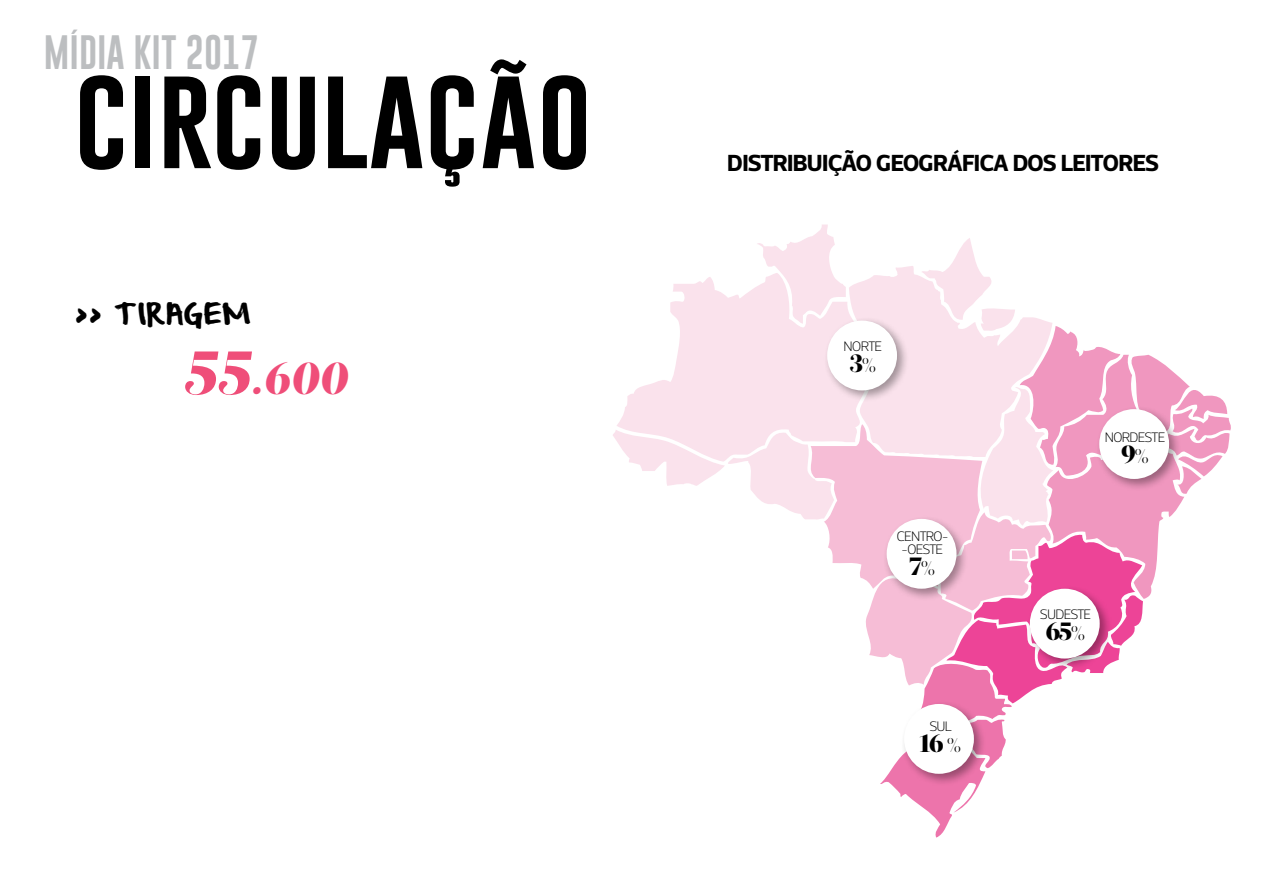
<style>
.page{position:relative;width:1263px;height:893px;background:#fff}
.page>*{position:absolute;margin:0;border:0;box-sizing:border-box;transform-origin:0 0}
.t1{font:108.15px "Gobold";color:#000}
.t2{font:italic 800 48px "Acta Display";color:#ef4e79}
.t3{font:35.25px "Gobold";color:#bcbec0}
.t4{font:800 26.85px "Acta Display";color:#000}
.t5{font:24px "From Where You Are";color:#000}
.t6{font:700 23.7px "Acto";letter-spacing:-.03em;color:#000}
.t7{font:200 13.95px/12.9px "Acto";letter-spacing:-.07em;color:#000;text-align:center}
.s1{font-size:66px}
.s2{font-weight:400;font-size:19.8px}
</style>
<div class="page">
<svg style="left:613px;top:225px;width:618px;height:613px"></svg>
<div style="left:1026px;top:585px;width:86px;height:86px;background:#000;opacity:.36"></div>
<div style="left:1030px;top:589px;width:70px;height:70px;background:#fff;border-radius:50%"></div>
<div style="left:1095px;top:405px;width:86px;height:86px;background:#000;opacity:.36"></div>
<div style="left:1099px;top:409px;width:70px;height:70px;background:#fff;border-radius:50%"></div>
<div style="left:823px;top:317px;width:86px;height:85px;background:#000;opacity:.36"></div>
<div style="left:827px;top:321px;width:70px;height:69px;background:#fff;border-radius:50%"></div>
<div style="left:900px;top:700px;width:86px;height:86px;background:#000;opacity:.36"></div>
<div style="left:904px;top:704px;width:70px;height:70px;background:#fff;border-radius:50%"></div>
<div style="left:883px;top:515px;width:85px;height:86px;background:#000;opacity:.36"></div>
<div style="left:887px;top:519px;width:69px;height:70px;background:#fff;border-radius:50%"></div>
<h3 class="t3" style="left:44px;top:29px;width:217px">MÍDIA KIT 2017</h3>
<h1 class="t1" style="left:74px;top:47px;width:519px">circulação</h1>
<h3 class="t5" style="left:74px;top:303px;width:178px">&gt;&gt; T IRAGEM</h3>
<h2 class="t2" style="left:182px;top:349px;width:167px"><span class="s1">55</span>.600</h2>
<h3 class="t6" style="left:727px;top:148px;width:433px">DISTRIBUIÇÃO GEOGRÁFICA DOS LEITORES</h3>
<p class="t7" style="left:844px;top:339px;width:40px">NORTE</p>
<h3 class="t4" style="left:849px;top:346px;width:29px">3<span class="s2">%</span></h3>
<p class="t7" style="left:896px;top:530px;width:53px">CENTRO--OESTE</p>
<h3 class="t4" style="left:909px;top:549px;width:28px">7<span class="s2">%</span></h3>
<p class="t7" style="left:929px;top:719px;width:24px">SUL</p>
<h3 class="t4" style="left:920px;top:726px;width:44px">16 <span class="s2">%</span></h3>
<p class="t7" style="left:1105px;top:430px;width:62px">NORDESTE</p>
<h3 class="t4" style="left:1121px;top:437px;width:30px">9<span class="s2">%</span></h3>
<p class="t7" style="left:1040px;top:607px;width:53px">SUDESTE</p>
<h3 class="t4" style="left:1045px;top:614px;width:42px">65<span class="s2">%</span></h3>
</div>
